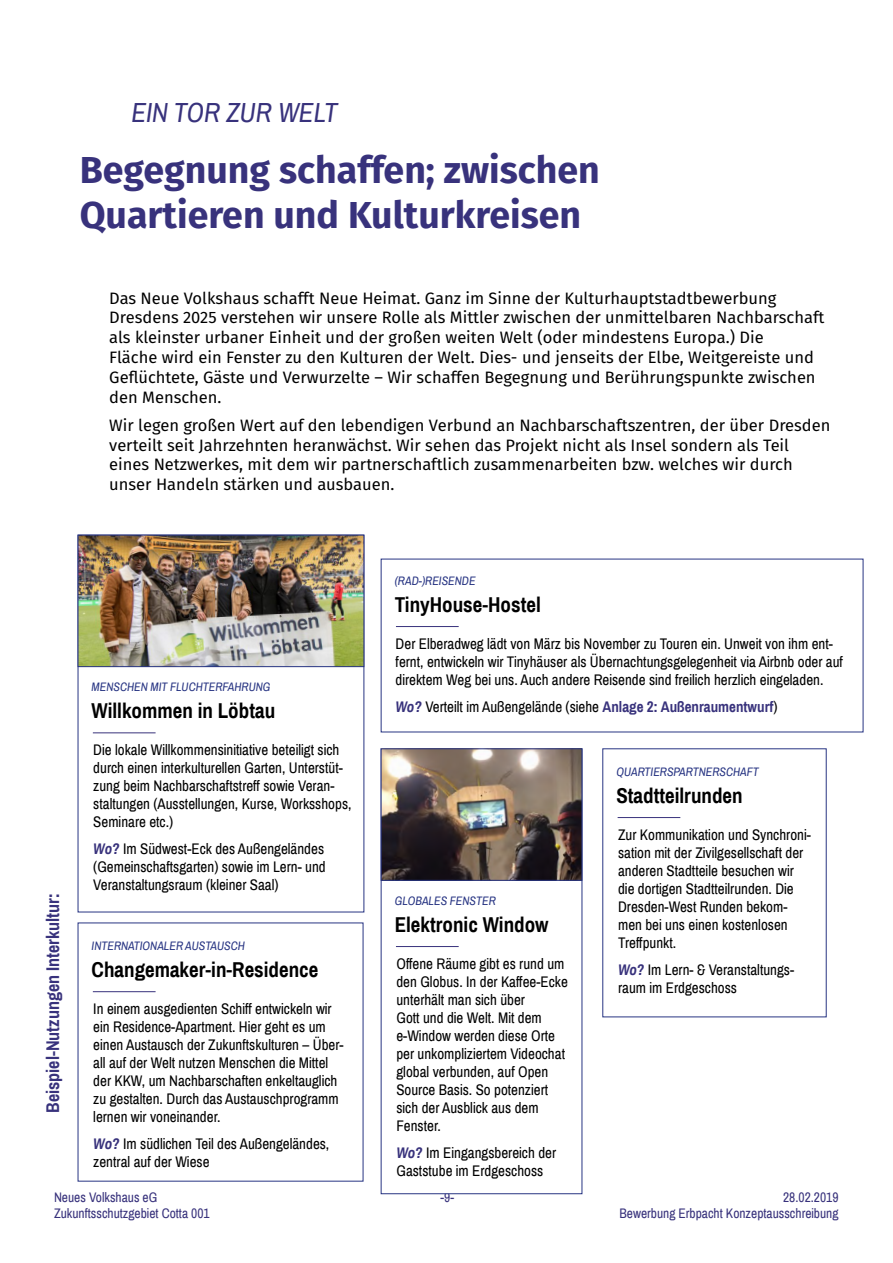
<style>
.page{position:relative;width:893px;height:1263px;background:#fff}
.page>*{position:absolute;margin:0;border:0;box-sizing:border-box;transform-origin:0 0}
.t1{font:700 37.5px/45px "Fira Sans";color:#38327c}
.t2{font:italic 27px "Archivo Narrow";color:#38327c}
.t3{font:700 21px "Archivo Narrow";color:#000}
.t4{font:700 18px "Archivo Narrow";color:#38327c}
.t5{font:16.5px/19.8px "Fira Sans";color:#000}
.t6{font:15px/18px "Archivo Narrow";color:#000}
.t7{font:13.5px "Archivo Narrow";color:#38327c}
.t8{font:italic 12px "Archivo Narrow";color:#283583}
.s1{font-weight:700;font-style:italic;color:#38327c}
.s2{font-weight:700;color:#38327c}
</style>
<div class="page">
<img style="left:77px;top:857px;width:34px;height:325px">
<svg style="left:78px;top:923px;width:285px;height:258px"></svg>
<hr style="left:93px;top:991px;width:63px;height:1px;background:#38327c">
<svg style="left:602px;top:748px;width:224px;height:269px"></svg>
<hr style="left:618px;top:817px;width:62px;height:1px;background:#38327c">
<svg style="left:78px;top:667px;width:286px;height:245px"></svg>
<img style="left:78px;top:535px;width:286px;height:132px">
<hr style="left:93px;top:732px;width:63px;height:1px;background:#38327c">
<svg style="left:381px;top:881px;width:201px;height:313px"></svg>
<img style="left:381px;top:748px;width:201px;height:133px">
<hr style="left:396px;top:946px;width:63px;height:1px;background:#38327c">
<svg style="left:381px;top:559px;width:482px;height:173px"></svg>
<hr style="left:396px;top:626px;width:63px;height:1px;background:#38327c">
<h2 class="t2" style="left:131px;top:96px;width:208px">EIN TOR ZUR WELT</h2>
<h1 class="t1" style="left:80px;top:145px;width:522px">Begegnung schaffen; zwischen<br>Quartieren und Kulturkreisen</h1>
<p class="t5" style="left:109px;top:287px;width:717px">Das Neue Volkshaus schafft Neue Heimat. Ganz im Sinne der Kulturhauptstadtbewerbung Dresdens 2025 verstehen wir unsere Rolle als Mittler zwischen der unmittelbaren Nachbarschaft als kleinster urbaner Einheit und der großen weiten Welt (oder mindestens Europa.) Die<br>Fläche wird ein Fenster zu den Kulturen der Welt. Dies- und jenseits der Elbe, Weitgereiste und Geflüchtete, Gäste und Verwurzelte – Wir schaffen Begegnung und Berührungspunkte zwischen den Menschen.</p>
<p class="t5" style="left:109px;top:415px;width:723px">Wir legen großen Wert auf den lebendigen Verbund an Nachbarschaftszentren, der über Dresden verteilt seit Jahrzehnten heranwächst. Wir sehen das Projekt nicht als Insel sondern als Teil eines Netzwerkes, mit dem wir partnerschaftlich zusammenarbeiten bzw. welches wir durch unser Handeln stärken und ausbauen.</p>
<p class="t4" style="left:42px;top:1113px;width:221px;rotate:-90deg">Beispiel-Nutzungen Interkultur:</p>
<p class="t8" style="left:92px;top:680px;width:180px">MENSCHEN MIT FLUCHTERFAHRUNG</p>
<h3 class="t3" style="left:92px;top:698px;width:185px">Willkommen in Löbtau</h3>
<p class="t6" style="left:93px;top:741px;width:260px">Die lokale Willkommensinitiative beteiligt sich durch einen interkulturellen Garten, Unterstüt&shy;zung beim Nachbarschaftstreff sowie Veran&shy;staltungen (Ausstellungen, Kurse, Worksshops, Seminare etc.)</p>
<p class="t6" style="left:93px;top:840px;width:234px;text-align:justify"><span class="s1">Wo?</span> Im Südwest-Eck des Außengeländes (Gemeinschaftsgarten) sowie im Lern- und Veranstaltungsraum (kleiner Saal)</p>
<p class="t8" style="left:92px;top:939px;width:155px">INTERNATIONALER AUSTAUSCH</p>
<h3 class="t3" style="left:92px;top:957px;width:228px">Changemaker-in-Residence</h3>
<p class="t6" style="left:93px;top:1000px;width:252px">In einem ausgedienten Schiff entwickeln wir ein Residence-Apartment. Hier geht es um einen Austausch der Zukunftskulturen – Über&shy;all auf der Welt nutzen Menschen die Mittel der KKW, um Nachbarschaften enkeltauglich zu gestalten. Durch das Austauschprogramm lernen wir voneinander.</p>
<p class="t6" style="left:93px;top:1135px;width:238px"><span class="s1">Wo?</span> Im südlichen Teil des Außengeländes, zentral auf der Wiese</p>
<p class="t8" style="left:395px;top:573px;width:82px">(RAD-)REISENDE</p>
<h3 class="t3" style="left:395px;top:592px;width:148px">TinyHouse-Hostel</h3>
<p class="t6" style="left:396px;top:635px;width:449px">Der Elberadweg lädt von März bis November zu Touren ein. Unweit von ihm ent&shy;fernt, entwickeln wir Tinyhäuser als Übernachtungsgelegenheit via Airbnb oder auf direktem Weg bei uns. Auch andere Reisende sind freilich herzlich eingeladen.</p>
<p class="t6" style="left:396px;top:698px;width:384px"><span class="s1">Wo?</span> Verteilt im Außengelände (siehe <span class="s2">Anlage 2: Außenraumentwurf</span>)</p>
<p class="t8" style="left:395px;top:893px;width:103px">GLOBALES FENSTER</p>
<h3 class="t3" style="left:395px;top:912px;width:155px">Elektronic Window</h3>
<p class="t6" style="left:396px;top:955px;width:173px">Offene Räume gibt es rund um den Globus. In der Kaffee-Ecke unterhält man sich über<br>Gott und die Welt. Mit dem e-Window werden diese Orte per unkompliziertem Videochat global verbunden, auf Open<br>Source Basis. So potenziert sich der Ausblick aus dem<br>Fenster.</p>
<p class="t6" style="left:396px;top:1144px;width:161px"><span class="s1">Wo?</span> Im Eingangsbereich der<br>Gaststube im Erdgeschoss</p>
<p class="t8" style="left:616px;top:764px;width:144px">QUARTIERSPARTNERSCHAFT</p>
<h3 class="t3" style="left:616px;top:783px;width:128px">Stadtteilrunden</h3>
<p class="t6" style="left:618px;top:826px;width:194px">Zur Kommunikation und Synchroni&shy;sation mit der Zivilgesellschaft der anderen Stadtteile besuchen wir die dortigen Stadtteilrunden. Die<br>Dresden-West Runden bekom&shy;men bei uns einen kostenlosen<br>Treffpunkt.</p>
<p class="t6" style="left:618px;top:961px;width:178px"><span class="s1">Wo?</span> Im Lern- &amp; Veranstaltungs&shy;raum im Erdgeschoss</p>
<p class="t7" style="left:54px;top:1189px;width:105px">Neues Volkshaus eG</p>
<p class="t7" style="left:441px;top:1189px;width:15px">-9-</p>
<p class="t7" style="left:783px;top:1189px;width:57px">28.02.2019</p>
<p class="t7" style="left:54px;top:1205px;width:157px">Zukunftsschutzgebiet Cotta 001</p>
<p class="t7" style="left:619px;top:1205px;width:221px">Bewerbung Erbpacht Konzeptausschreibung</p>
</div>
